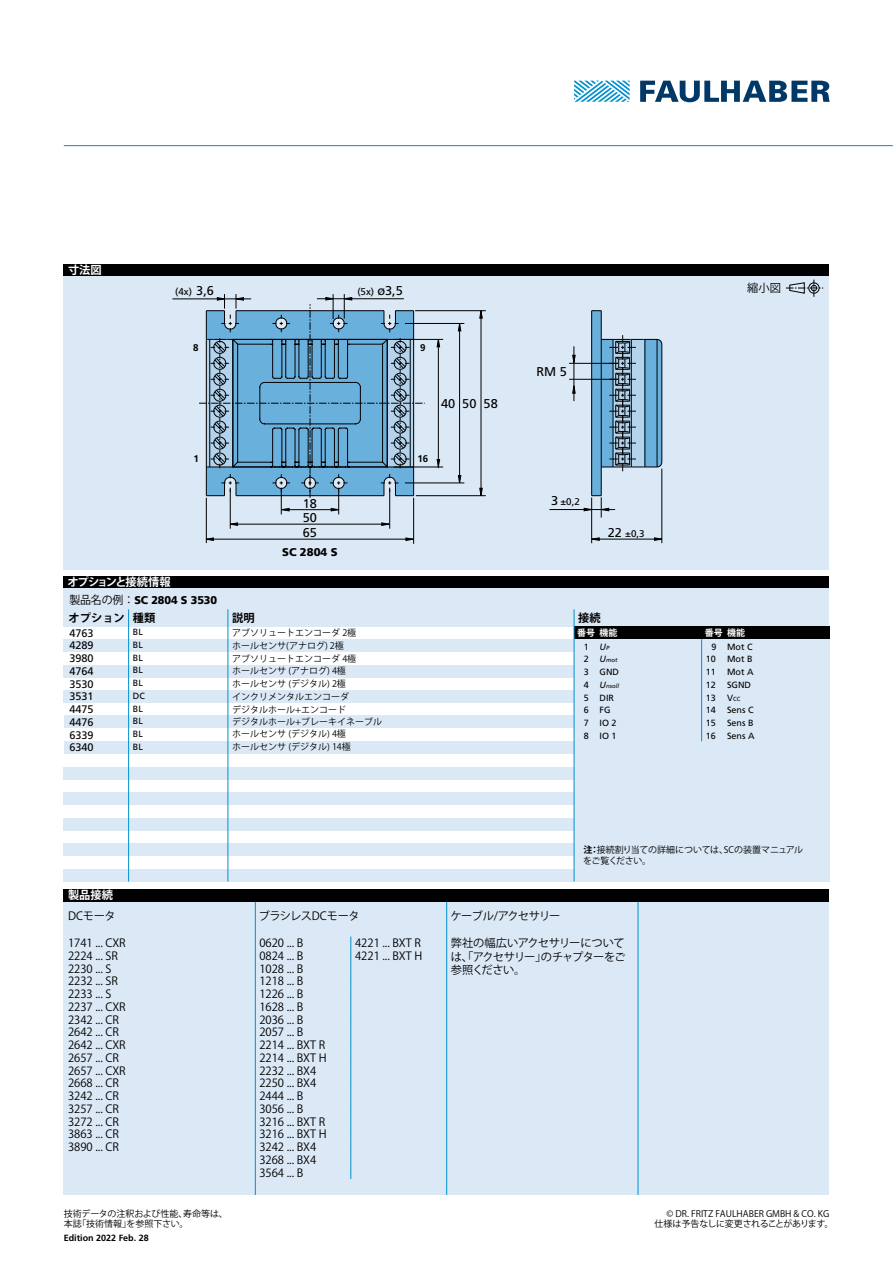
<style>
.page{position:relative;width:893px;height:1263px;background:#fff}
.page>*{position:absolute;margin:0;border:0;box-sizing:border-box;transform-origin:0 0}
.t1{font:12.75px "Frutiger LT";color:#000}
.t2{font:11.25px/12.8px "Koz Go Pro";color:#000}
.t3{font:900 11.25px "Frutiger LT";letter-spacing:-.01em;color:#000}
.t4{font:700 11.25px "Koz Go Pro";color:#000}
.t5{font:11.25px "Koz Go Pro";letter-spacing:-.085em;color:#000}
.t6{font:700 11.25px "Koz Go Pro";letter-spacing:-.1em;color:#fff}
.t7{font:11.25px "Koz Go Pro";letter-spacing:-.04em;color:#000}
.t8{font:700 11.25px "Koz Go Pro";color:#fff}
.t9{font:10.95px/12.8px "Frutiger LT";color:#000;text-align:justify}
.t10{font:9.75px "Frutiger LT";color:#000}
.t11{font:700 9.75px "Frutiger LT";color:#000}
.t12{font:9px/12.8px "Koz Go Pro";color:#000}
.t13{font:9px/12.8px "Frutiger LT";color:#000}
.t14{font:9px/10.8px "Koz Go Pro";letter-spacing:-.02em;color:#000}
.t15{font:700 9px "Frutiger LT";color:#000}
.t16{font:700 9px "Koz Go Pro";color:#fff}
.t17{font:italic 6px "Frutiger LT";color:#000}
.t18{font:6px "Frutiger LT";color:#000}
.s1{font-size:12.75px}
.s2{font-family:"Koz Go Pro";font-weight:400}
.s3{font-style:italic}
.s4{font-style:italic;font-size:6px}
.s5{font-style:normal;font-size:9px}
.s6{font-size:9px}
.s7{font-weight:700}
</style>
<div class="page">
<div style="left:64px;top:901px;width:765px;height:294px;background:#dbe8f5"></div>
<hr style="left:255px;top:901px;width:1px;height:294px;background:#0091cf">
<hr style="left:638px;top:901px;width:1px;height:294px;background:#0091cf">
<hr style="left:446px;top:901px;width:1px;height:294px;background:#0091cf">
<svg style="left:574px;top:81px;width:56px;height:21px"></svg>
<svg style="left:640px;top:81px;width:190px;height:21px"></svg>
<div style="left:64px;top:264px;width:765px;height:12px;background:#000"></div>
<div style="left:64px;top:889px;width:765px;height:12px;background:#000"></div>
<div style="left:64px;top:276px;width:765px;height:294px;background:#dbe8f5"></div>
<div style="left:64px;top:576px;width:765px;height:13px;background:#000"></div>
<hr style="left:64px;top:145px;width:829px;height:1px;background:#0091cf">
<svg style="left:786px;top:280px;width:37px;height:17px"></svg>
<svg style="left:381px;top:522px;width:10px;height:4px"></svg>
<svg style="left:405px;top:537px;width:10px;height:4px"></svg>
<svg style="left:654px;top:537px;width:8px;height:4px"></svg>
<svg style="left:229px;top:522px;width:9px;height:4px"></svg>
<svg style="left:205px;top:537px;width:9px;height:4px"></svg>
<svg style="left:592px;top:537px;width:8px;height:4px"></svg>
<svg style="left:572px;top:355px;width:4px;height:10px"></svg>
<svg style="left:479px;top:488px;width:4px;height:9px"></svg>
<svg style="left:458px;top:475px;width:3px;height:8px"></svg>
<svg style="left:437px;top:459px;width:3px;height:10px"></svg>
<svg style="left:572px;top:383px;width:4px;height:11px"></svg>
<svg style="left:437px;top:338px;width:3px;height:9px"></svg>
<svg style="left:458px;top:324px;width:3px;height:7px"></svg>
<svg style="left:479px;top:311px;width:4px;height:8px"></svg>
<hr style="left:172px;top:299px;width:79px;height:1px;background:#000">
<hr style="left:230px;top:489px;width:1px;height:40px;background:#000">
<hr style="left:389px;top:489px;width:1px;height:40px;background:#000">
<hr style="left:230px;top:524px;width:160px;height:1px;background:#000">
<hr style="left:206px;top:498px;width:1px;height:45px;background:#000">
<hr style="left:413px;top:498px;width:1px;height:46px;background:#000">
<hr style="left:206px;top:539px;width:208px;height:1px;background:#000">
<hr style="left:569px;top:363px;width:49px;height:1px;background:#000">
<hr style="left:574px;top:346px;width:1px;height:55px;background:#000">
<hr style="left:549px;top:509px;width:66px;height:1px;background:#000">
<hr style="left:591px;top:498px;width:1px;height:45px;background:#000">
<hr style="left:662px;top:469px;width:1px;height:74px;background:#000">
<hr style="left:592px;top:539px;width:70px;height:1px;background:#000">
<hr style="left:394px;top:339px;width:49px;height:1px;background:#000">
<hr style="left:394px;top:467px;width:49px;height:1px;background:#000">
<hr style="left:438px;top:341px;width:1px;height:127px;background:#000">
<hr style="left:415px;top:310px;width:71px;height:1px;background:#000">
<hr style="left:416px;top:495px;width:70px;height:1px;background:#000">
<hr style="left:481px;top:311px;width:1px;height:185px;background:#000">
<hr style="left:405px;top:323px;width:59px;height:1px;background:#000">
<hr style="left:405px;top:483px;width:59px;height:1px;background:#000">
<hr style="left:459px;top:323px;width:1px;height:160px;background:#000">
<svg style="left:199px;top:294px;width:226px;height:220px"></svg>
<svg style="left:584px;top:310px;width:79px;height:208px"></svg>
<hr style="left:569px;top:379px;width:49px;height:1px;background:#000">
<div style="left:574px;top:626px;width:255px;height:255px;background:#dbe8f5"></div>
<div style="left:64px;top:588px;width:765px;height:38px;background:#dbe8f5"></div>
<div style="left:64px;top:715px;width:765px;height:13px;background:#dbe8f5"></div>
<div style="left:64px;top:639px;width:765px;height:13px;background:#dbe8f5"></div>
<div style="left:64px;top:741px;width:765px;height:13px;background:#dbe8f5"></div>
<div style="left:64px;top:767px;width:765px;height:12px;background:#dbe8f5"></div>
<div style="left:64px;top:792px;width:765px;height:13px;background:#dbe8f5"></div>
<div style="left:64px;top:665px;width:765px;height:12px;background:#dbe8f5"></div>
<div style="left:64px;top:818px;width:765px;height:12px;background:#dbe8f5"></div>
<div style="left:64px;top:690px;width:765px;height:13px;background:#dbe8f5"></div>
<div style="left:64px;top:843px;width:765px;height:13px;background:#dbe8f5"></div>
<div style="left:64px;top:869px;width:765px;height:12px;background:#dbe8f5"></div>
<hr style="left:228px;top:609px;width:1px;height:272px;background:#0091cf">
<hr style="left:128px;top:609px;width:1px;height:272px;background:#0091cf">
<div style="left:574px;top:626px;width:255px;height:13px;background:#000"></div>
<hr style="left:701px;top:639px;width:1px;height:102px;background:#0091cf">
<hr style="left:574px;top:609px;width:1px;height:272px;background:#0091cf">
<svg style="left:351px;top:936px;width:1px;height:243px"></svg>
<p class="t8" style="left:68px;top:262px;width:35px">寸法図</p>
<p class="t10" style="left:175px;top:285px;width:40px">(4x) <span class="s1">3,6</span></p>
<p class="t10" style="left:357px;top:285px;width:47px">(5x) <span class="s1">ø3,5</span></p>
<p class="t11" style="left:193px;top:341px;width:7px">8</p>
<p class="t11" style="left:420px;top:342px;width:7px">9</p>
<p class="t11" style="left:193px;top:453px;width:7px">1</p>
<p class="t6" style="left:68px;top:575px;width:105px">オプションと接続情報</p>
<p class="t3" style="left:69px;top:593px;width:149px"><span class="s2">製品名の例：</span>SC 2804 S 3530</p>
<p class="t4" style="left:69px;top:611px;width:58px">オプション</p>
<p class="t4" style="left:133px;top:611px;width:24px">種類</p>
<p class="t4" style="left:232px;top:611px;width:24px">説明</p>
<p class="t1" style="left:303px;top:496px;width:16px">18</p>
<p class="t1" style="left:303px;top:510px;width:16px">50</p>
<p class="t1" style="left:303px;top:525px;width:16px">65</p>
<p class="t3" style="left:282px;top:545px;width:57px">SC 2804 S</p>
<p class="t9" style="left:69px;top:626px;width:26px">4763<br>4289<br>3980<br>4764<br>3530<br>3531<br>4475<br>4476<br>6339<br>6340</p>
<p class="t13" style="left:133px;top:626px;width:13px">BL<br>BL<br>BL<br>BL<br>BL<br>DC<br>BL<br>BL<br>BL<br>BL</p>
<p class="t12" style="left:232px;top:627px;width:126px">アブソリュートエンコーダ 2極ホールセンサ(アナログ) 2極<br>アブソリュートエンコーダ 4極ホールセンサ (アナログ) 4極ホールセンサ (デジタル) 2極</p>
<p class="t12" style="left:232px;top:690px;width:152px">インクリメンタルエンコーダ<br>デジタルホール+エンコード<br>デジタルホール+ブレーキイネーブル</p>
<p class="t12" style="left:232px;top:728px;width:120px;line-height:12.3px">ホールセンサ (デジタル) 4極ホールセンサ (デジタル) 14極</p>
<p class="t1" style="left:441px;top:396px;width:58px">40 50 58</p>
<p class="t11" style="left:417px;top:453px;width:12px">16</p>
<p class="t1" style="left:536px;top:364px;width:32px">RM 5</p>
<p class="t10" style="left:551px;top:496px;width:30px"><span class="s1">3</span> ±0,2</p>
<p class="t10" style="left:608px;top:527px;width:38px"><span class="s1">22</span> ±0,3</p>
<p class="t4" style="left:578px;top:611px;width:24px">接続</p>
<p class="t2" style="left:747px;top:282px;width:35px">縮小図</p>
<p class="t16" style="left:577px;top:627px;width:42px">番号機能</p>
<p class="t16" style="left:705px;top:627px;width:42px">番号機能</p>
<p class="t13" style="left:584px;top:640px;width:27px">1 <span class="s3">U</span><span class="s4">P</span></p>
<p class="t17" style="left:584px;top:657px;width:35px"><span class="s5">2</span> <span class="s6">U</span>mot</p>
<p class="t13" style="left:584px;top:666px;width:37px">3 GND</p>
<p class="t17" style="left:584px;top:682px;width:37px"><span class="s5">4</span> <span class="s6">U</span>nsoll</p>
<p class="t13" style="left:584px;top:691px;width:34px">5 DIR<br>6 FG<br>7 IO 2<br>8 IO 1</p>
<p class="t13" style="left:706px;top:640px;width:48px;text-indent:6px">9 Mot C<br>10</p>
<p class="t13" style="left:727px;top:653px;width:27px">Mot B</p>
<p class="t13" style="left:706px;top:666px;width:12px">11</p>
<p class="t13" style="left:727px;top:666px;width:28px">Mot A</p>
<p class="t13" style="left:706px;top:678px;width:12px">12</p>
<p class="t13" style="left:727px;top:678px;width:25px">SGND</p>
<p class="t13" style="left:706px;top:691px;width:12px">13</p>
<p class="t18" style="left:727px;top:695px;width:15px"><span class="s6">V</span>CC</p>
<p class="t13" style="left:706px;top:704px;width:12px">14</p>
<p class="t13" style="left:727px;top:704px;width:28px">Sens C</p>
<p class="t13" style="left:706px;top:717px;width:12px">15</p>
<p class="t13" style="left:727px;top:717px;width:28px">Sens B</p>
<p class="t13" style="left:706px;top:729px;width:12px">16</p>
<p class="t13" style="left:727px;top:729px;width:29px">Sens A</p>
<p class="t8" style="left:68px;top:887px;width:46px">製品接続</p>
<p class="t2" style="left:68px;top:910px;width:49px">DCモータ</p>
<p class="t7" style="left:259px;top:909px;width:102px">ブラシレスDCモータ</p>
<p class="t2" style="left:68px;top:937px;width:59px">1741 ... CXR<br>2224 ... SR<br>2230 ... S<br>2232 ... SR<br>2233 ... S<br>2237 ... CXR<br>2342 ... CR<br>2642 ... CR<br>2642 ... CXR<br>2657 ... CR<br>2657 ... CXR<br>2668 ... CR<br>3242 ... CR<br>3257 ... CR<br>3272 ... CR<br>3863 ... CR<br>3890 ... CR</p>
<p class="t2" style="left:259px;top:937px;width:45px">0620 ... B</p>
<p class="t2" style="left:355px;top:937px;width:67px">4221 ... BXT R</p>
<p class="t2" style="left:259px;top:950px;width:45px">0824 ... B</p>
<p class="t2" style="left:355px;top:950px;width:69px">4221 ... BXT H</p>
<p class="t2" style="left:259px;top:962px;width:69px">1028 ... B<br>1218 ... B<br>1226 ... B<br>1628 ... B<br>2036 ... B<br>2057 ... B<br>2214 ... BXT R<br>2214 ... BXT H<br>2232 ... BX4<br>2250 ... BX4<br>2444 ... B<br>3056 ... B<br>3216 ... BXT R<br>3216 ... BXT H<br>3242 ... BX4<br>3268 ... BX4<br>3564 ... B</p>
<p class="t14" style="left:583px;top:845px;width:222px"><span class="s7">注：</span>接続割り当ての詳細については、SCの装置マニュアルをご覧ください。</p>
<p class="t5" style="left:450px;top:909px;width:111px">ケーブル/アクセサリー</p>
<p class="t2" style="left:451px;top:936px;width:177px;line-height:13.5px;text-align:justify">弊社の幅広いアクセサリーについては、「アクセサリー」のチャプターをご参照ください。</p>
<p class="t12" style="left:64px;top:1208px;width:166px;line-height:10.8px">技術データの注釈および性能、寿命等は、本誌「技術情報」を参照下さい。</p>
<p class="t12" style="left:654px;top:1208px;width:181px;line-height:10.8px;text-indent:12px">© DR. FRITZ FAULHABER GMBH &amp; CO. KG仕様は予告なしに変更されることがあります。</p>
<p class="t15" style="left:64px;top:1233px;width:87px">Edition 2022 Feb. 28</p>
</div>
